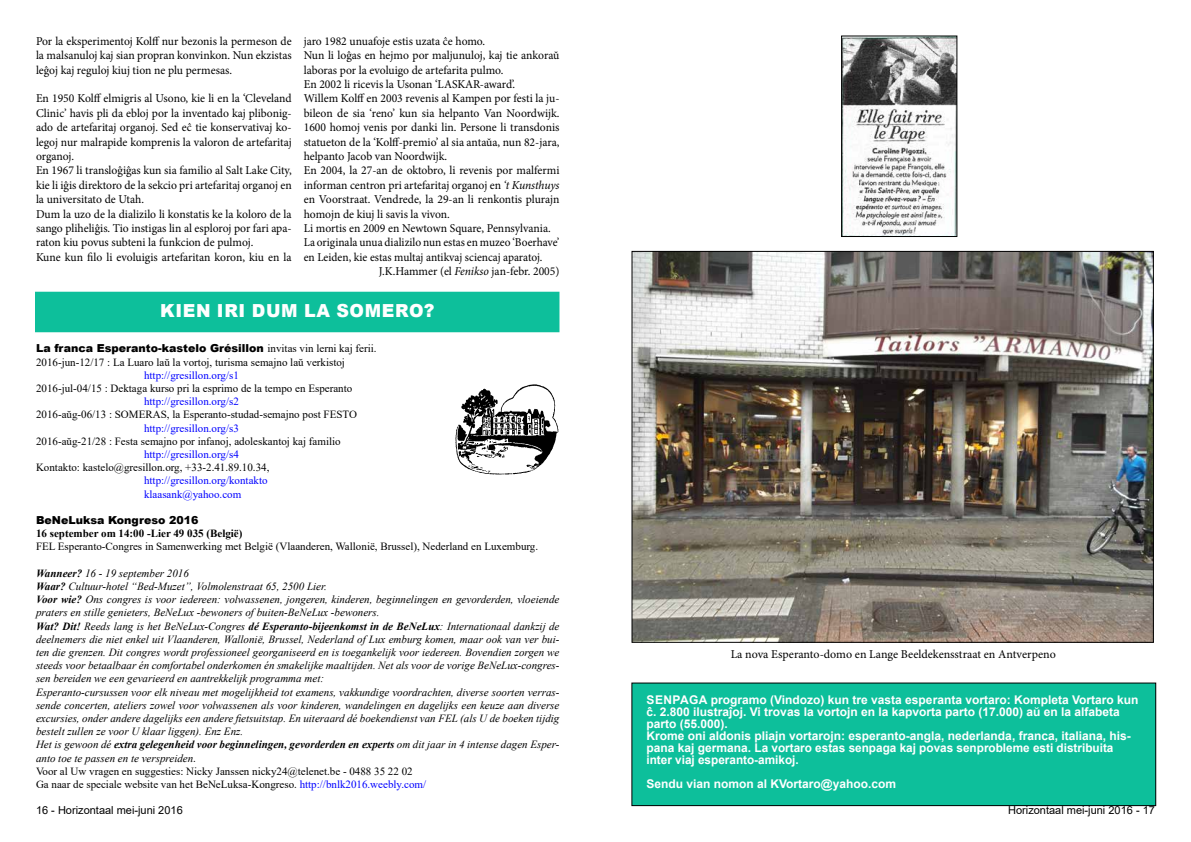
<style>
.page{position:relative;width:1191px;height:842px;background:#fff}
.page>*{position:absolute;margin:0;border:0;box-sizing:border-box;transform-origin:0 0}
.t1{font:900 18px "Arial";letter-spacing:.035em;color:#fff}
.t2{font:12px/14.4px "Minion Pro";color:#000;text-align:justify}
.t3{font:700 12px/12px "Arial";color:#fff}
.t4{font:12px "Minion Pro";color:#000;scale:.95 1}
.t5{font:italic 11px/13.2px "Times New Roman";color:#000}
.t6{font:11px "Times New Roman";color:#000}
.t7{font:11px/13.2px "Times New Roman";color:#00f}
.t8{font:900 11px "Arial";color:#000}
.t9{font:11px "Arial";color:#000}
.t10{font:700 11px "Times New Roman";color:#000}
.s1{font-style:italic}
.s2{font-family:"Times New Roman";font-weight:400}
.s3{font-weight:700}
.s4{font-style:normal}
.s5{font-style:normal;color:#00f}
</style>
<div class="page">
<img style="left:633px;top:253px;width:518px;height:388px">
<div style="left:632px;top:683px;width:523px;height:123px;background:#0dbf9b"></div>
<div style="left:631px;top:683px;width:525px;height:123px;border:1px solid #000"></div>
<div style="left:36px;top:292px;width:523px;height:40px;background:#0dbf9b"></div>
<img style="left:455px;top:384px;width:104px;height:91px">
<img style="left:843px;top:38px;width:112px;height:197px">
<div style="left:841px;top:36px;width:116px;height:201px;border:1px solid #000"></div>
<p class="t2" style="left:36px;top:34px;width:257px">Por la eksperimentoj Kolff nur bezonis la permeson de la malsanuloj kaj sian propran konvinkon. Nun ekzistas leĝoj kaj reguloj kiuj tion ne plu permesas.</p>
<p class="t2" style="left:36px;top:91px;width:257px;text-align:left">En 1950 Kolff elmigris al Usono, kie li en la ‘Cleveland Clinic’ havis pli da ebloj por la inventado kaj plibonig&shy;ado de artefaritaj organoj. Sed eĉ tie konservativaj ko&shy;legoj nur malrapide komprenis la valoron de artefaritaj organoj.<br>En 1967 li transloĝiĝas kun sia familio al Salt Lake City, kie li iĝis direktoro de la sekcio pri artefaritaj organoj en la universitato de Utah.<br>Dum la uzo de la dializilo li konstatis ke la koloro de la sango pliheliĝis. Tio instigas lin al esploroj por fari apa&shy;raton kiu povus subteni la funkcion de pulmoj.<br>Kune kun filo li evoluigis artefaritan koron, kiu en la</p>
<p class="t2" style="left:304px;top:34px;width:183px">jaro 1982 unuafoje estis uzata ĉe homo.</p>
<p class="t2" style="left:304px;top:48px;width:257px">Nun li loĝas en hejmo por maljunuloj, kaj tie ankoraŭ</p>
<p class="t2" style="left:304px;top:63px;width:201px">laboras por la evoluigo de artefarita pulmo.</p>
<p class="t2" style="left:304px;top:77px;width:213px">En 2002 li ricevis la Usonan ‘LASKAR-award’.</p>
<p class="t2" style="left:304px;top:91px;width:257px">Willem Kolff en 2003 revenis al Kampen por festi la ju-</p>
<p class="t2" style="left:304px;top:106px;width:257px">bileon de sia ‘reno’ kun sia helpanto Van Noordwijk.</p>
<p class="t2" style="left:304px;top:120px;width:257px">1600 homoj venis por danki lin. Persone li transdonis</p>
<p class="t2" style="left:304px;top:135px;width:257px">statueton de la ‘Kolff-premio’ al sia antaŭa, nun 82-jara,</p>
<p class="t2" style="left:304px;top:149px;width:145px">helpanto Jacob van Noordwijk.</p>
<p class="t2" style="left:304px;top:163px;width:257px">En 2004, la 27-an de oktobro, li revenis por malfermi</p>
<p class="t2" style="left:304px;top:178px;width:257px">informan centron pri artefaritaj organoj en <span class="s1">‘t Kunsthuys</span></p>
<p class="t2" style="left:304px;top:192px;width:257px">en Voorstraat. Vendrede, la 29-an li renkontis plurajn</p>
<p class="t2" style="left:304px;top:207px;width:148px">homojn de kiuj li savis la vivon.</p>
<p class="t2" style="left:304px;top:221px;width:249px">Li mortis en 2009 en Newtown Square, Pennsylvania.</p>
<p class="t4" style="left:304px;top:234px;width:271px">La originala unua dializilo nun estas en muzeo ‘Boerhave’</p>
<p class="t4" style="left:304px;top:249px;width:253px">en Leiden, kie estas multaj antikvaj sciencaj aparatoj.</p>
<p class="t2" style="left:379px;top:264px;width:182px">J.K.Hammer (el <span class="s1">Fenikso</span> jan-febr. 2005)</p>
<h1 class="t1" style="left:160px;top:297px;width:276px">KIEN IRI DUM LA SOMERO?</h1>
<p class="t8" style="left:36px;top:340px;width:342px">La franca Esperanto-kastelo Grésillon <span class="s2">invitas vin lerni kaj ferii.</span></p>
<p class="t6" style="left:36px;top:354px;width:310px">2016-jun-12/17 : La Luaro laŭ la vortoj, turisma semajno laŭ verkistoj</p>
<p class="t7" style="left:144px;top:368px;width:96px">http://gresillon.org/s1</p>
<p class="t6" style="left:36px;top:380px;width:318px">2016-jul-04/15 : Dektaga kurso pri la esprimo de la tempo en Esperanto</p>
<p class="t7" style="left:144px;top:394px;width:96px">http://gresillon.org/s2</p>
<p class="t6" style="left:36px;top:407px;width:322px">2016-aŭg-06/13 : SOMERAS, la Esperanto-studad-semajno post FESTO</p>
<p class="t7" style="left:144px;top:421px;width:96px">http://gresillon.org/s3</p>
<p class="t6" style="left:36px;top:433px;width:306px">2016-aŭg-21/28 : Festa semajno por infanoj, adoleskantoj kaj familio</p>
<p class="t7" style="left:144px;top:447px;width:96px">http://gresillon.org/s4</p>
<p class="t6" style="left:36px;top:460px;width:235px">Kontakto: kastelo@gresillon.org, +33-2.41.89.10.34,</p>
<p class="t7" style="left:144px;top:474px;width:125px">http://gresillon.org/kontakto klaasank@yahoo.com</p>
<p class="t8" style="left:36px;top:512px;width:164px">BeNeLuksa Kongreso 2016</p>
<p class="t10" style="left:36px;top:525px;width:208px">16 september om 14:00 -Lier 49 035 (België)</p>
<p class="t6" style="left:36px;top:539px;width:504px">FEL Esperanto-Congres in Samenwerking met België (Vlaanderen, Wallonië, Brussel), Nederland en Luxemburg.</p>
<p class="t5" style="left:36px;top:566px;width:525px"><span class="s3">Wanneer?</span> 16 - 19 september 2016<br><span class="s3">Waar?</span> Cultuur-hotel “Bed-Muzet”, Volmolenstraat 65, 2500 Lier.<br><span class="s3">Voor wie?</span> Ons congres is voor iedereen: volwassenen, jongeren, kinderen, beginnelingen en gevorderden, vloeiende praters en stille genieters, BeNeLux -bewoners of buiten-BeNeLux -bewoners.<br><span class="s3">Wat? Dit!</span> Reeds lang is het BeNeLux-Congres <span class="s3">dé Esperanto-bijeenkomst in de BeNeLux</span>: Internationaal dankzij de deelnemers die niet enkel uit Vlaanderen, Wallonië, Brussel, Nederland of Lux emburg komen, maar ook van ver bui&shy;ten die grenzen. Dit congres wordt professioneel georganiseerd en is toegankelijk voor iedereen. Bovendien zorgen we steeds voor betaalbaar én comfortabel onderkomen én smakelijke maaltijden. Net als voor de vorige BeNeLux-congres&shy;sen bereiden we een gevarieerd en aantrekkelijk programma met:<br>Esperanto-cursussen voor elk niveau met mogelijkheid tot examens, vakkundige voordrachten, diverse soorten verras&shy;sende concerten, ateliers zowel voor volwassenen als voor kinderen, wandelingen en dagelijks een keuze aan diverse excursies, onder andere dagelijks een andere fietsuitstap. En uiteraard dé boekendienst van FEL (als U de boeken tijdig bestelt zullen ze voor U klaar liggen). Enz Enz.<br>Het is gewoon dé <span class="s3">extra gelegenheid voor beginnelingen, gevorderden en experts</span> om dit jaar in 4 intense dagen Esper&shy;anto toe te passen en te verspreiden<span class="s4">.<br>Voor al Uw vragen en suggesties: Nicky Janssen nicky24@telenet.be - 0488 35 22 02<br>Ga naar de speciale website van het BeNeLuksa-Kongreso.</span> <span class="s5">http://bnlk2016.weebly.com/</span></p>
<p class="t2" style="left:730px;top:647px;width:327px">La nova Esperanto-domo en Lange Beeldekensstraat en Antverpeno</p>
<p class="t3" style="left:646px;top:694px;width:493px">SENPAGA programo (Vindozo) kun tre vasta esperanta vortaro: Kompleta Vortaro kun ĉ. 2.800 ilustraĵoj. Vi trovas la vortojn en la kapvorta parto (17.000) aŭ en la alfabeta parto (55.000).<br>Krome oni aldonis pliajn vortarojn: esperanto-angla, nederlanda, franca, italiana, his&shy;pana kaj germana. La vortaro estas senpaga kaj povas senprobleme esti distribuita inter viaj esperanto-amikoj.</p>
<p class="t3" style="left:646px;top:778px;width:251px">Sendu vian nomon al KVortaro@yahoo.com</p>
<p class="t9" style="left:36px;top:802px;width:148px">16 - Horizontaal mei-juni 2016</p>
<p class="t9" style="left:1008px;top:802px;width:148px">Horizontaal mei-juni 2016 - 17</p>
</div>
